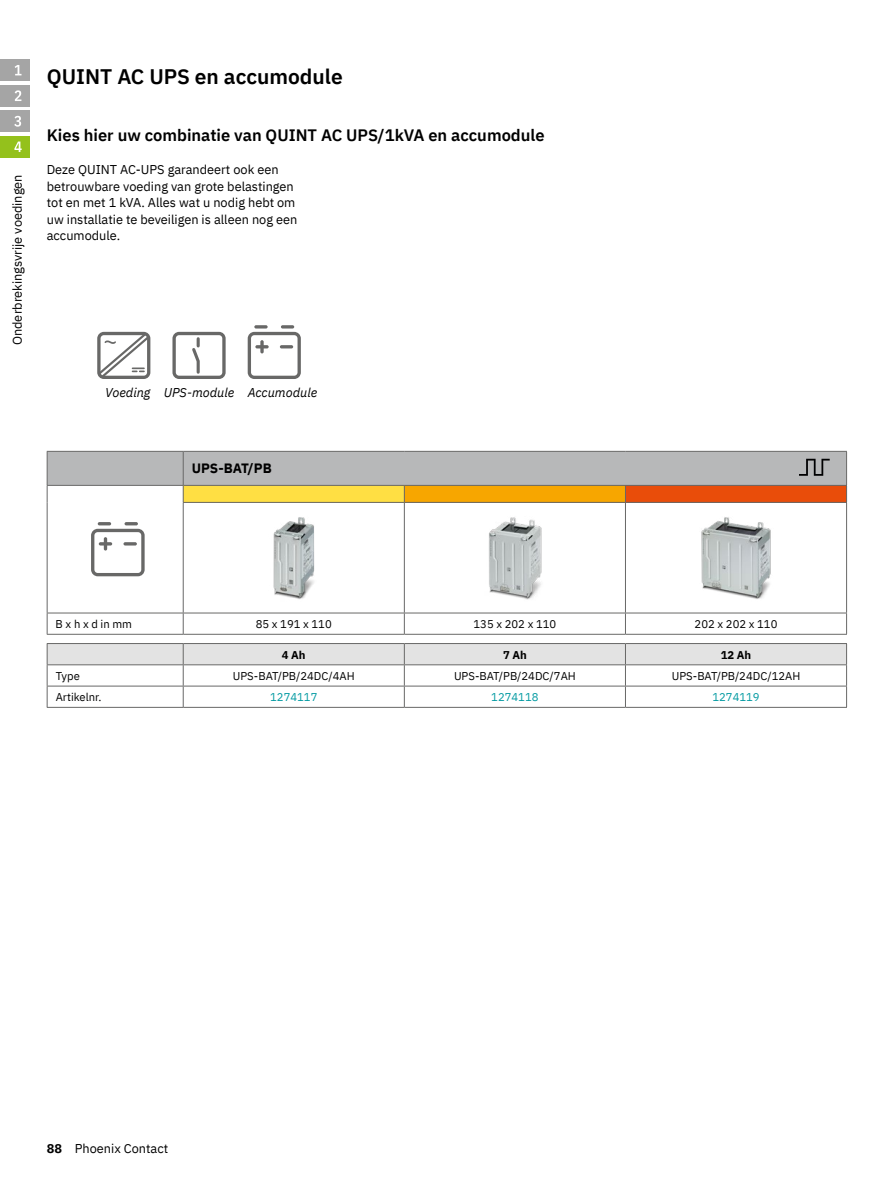
<style>
.page{position:relative;width:893px;height:1187px;background:#fff}
.page>*{position:absolute;margin:0;border:0;box-sizing:border-box;transform-origin:0 0}
.t1{font:21px "IBM Plex Sans Sm Bld";color:#000}
.t2{font:16.5px "IBM Plex Sans Sm Bld";color:#000}
.t3{font:700 13.5px "IBM Plex Sans";letter-spacing:-.01em;color:#000}
.t4{font:12.75px/16.5px "IBM Plex Sans";color:#000}
.t5{font:italic 12.75px "IBM Plex Sans";color:#000}
.t6{font:11.25px "IBM Plex Sans";color:#000}
.t7{font:11.25px "IBM Plex Sans";color:#0099a1}
.t8{font:700 11.25px "IBM Plex Sans";color:#000}
.s1{font-weight:700}
</style>
<div class="page">
<svg style="left:248px;top:325px;width:53px;height:54px"></svg>
<svg style="left:97px;top:332px;width:53px;height:47px"></svg>
<svg style="left:172px;top:332px;width:54px;height:47px"></svg>
<svg style="left:48px;top:502px;width:798px;height:132px"></svg>
<hr style="left:47px;top:502px;width:1px;height:110px;background:#686867">
<hr style="left:183px;top:502px;width:1px;height:110px;background:#686867">
<hr style="left:47px;top:612px;width:136px;height:1px;background:#686867">
<svg style="left:47px;top:613px;width:1px;height:21px"></svg>
<hr style="left:47px;top:634px;width:136px;height:1px;background:#686867">
<hr style="left:183px;top:502px;width:221px;height:1px;background:#686867">
<hr style="left:404px;top:502px;width:221px;height:1px;background:#686867">
<hr style="left:625px;top:502px;width:222px;height:1px;background:#686867">
<hr style="left:183px;top:612px;width:221px;height:1px;background:#686867">
<svg style="left:183px;top:613px;width:1px;height:21px"></svg>
<hr style="left:404px;top:612px;width:221px;height:1px;background:#686867">
<svg style="left:404px;top:613px;width:1px;height:21px"></svg>
<hr style="left:625px;top:612px;width:222px;height:1px;background:#686867">
<svg style="left:625px;top:613px;width:1px;height:21px"></svg>
<svg style="left:846px;top:613px;width:1px;height:21px"></svg>
<hr style="left:183px;top:634px;width:221px;height:1px;background:#686867">
<hr style="left:404px;top:634px;width:221px;height:1px;background:#686867">
<hr style="left:625px;top:634px;width:222px;height:1px;background:#686867">
<hr style="left:404px;top:502px;width:1px;height:110px;background:#686867">
<hr style="left:625px;top:502px;width:1px;height:110px;background:#686867">
<hr style="left:846px;top:502px;width:1px;height:110px;background:#686867">
<svg style="left:47px;top:451px;width:800px;height:51px;background:#c6af8e"></svg>
<svg style="left:91px;top:522px;width:54px;height:54px"></svg>
<img style="left:247px;top:504px;width:94px;height:107px">
<img style="left:468px;top:504px;width:94px;height:107px">
<img style="left:689px;top:504px;width:94px;height:107px">
<hr style="left:183px;top:707px;width:221px;height:1px;background:#686867">
<hr style="left:404px;top:707px;width:221px;height:1px;background:#686867">
<hr style="left:625px;top:707px;width:222px;height:1px;background:#686867">
<hr style="left:47px;top:707px;width:136px;height:1px;background:#686867">
<svg style="left:47px;top:643px;width:800px;height:64px"></svg>
<div style="left:0;top:60px;width:30px;height:21px;background:#a5a5a5"></div>
<svg style="left:15px;top:65px;width:7px;height:10px"></svg>
<div style="left:0;top:85px;width:30px;height:21px;background:#a5a5a5"></div>
<svg style="left:15px;top:90px;width:6px;height:11px"></svg>
<div style="left:0;top:111px;width:30px;height:21px;background:#a5a5a5"></div>
<svg style="left:14px;top:116px;width:7px;height:11px"></svg>
<div style="left:0;top:136px;width:30px;height:21px;background:#94c11c"></div>
<svg style="left:14px;top:141px;width:8px;height:11px"></svg>
<p class="t4" style="left:8px;top:345px;width:172px;rotate:-90deg">Onderbrekingsvrije voedingen</p>
<h1 class="t1" style="left:47px;top:60px;width:298px">QUINT AC UPS en accumodule</h1>
<p class="t2" style="left:47px;top:122px;width:499px">Kies hier uw combinatie van QUINT AC UPS/1kVA en accumodule</p>
<p class="t4" style="left:47px;top:160px;width:252px">Deze QUINT AC-UPS garandeert ook een betrouwbare voeding van grote belastingen tot en met 1 kVA. Alles wat u nodig hebt om uw installatie te beveiligen is alleen nog een accumodule.</p>
<p class="t5" style="left:105px;top:383px;width:213px">Voeding UPS-module Accumodule</p>
<p class="t3" style="left:192px;top:457px;width:81px">UPS-BAT/PB</p>
<p class="t6" style="left:56px;top:615px;width:78px">B x h x d in mm</p>
<p class="t6" style="left:256px;top:615px;width:78px">85 x 191 x 110</p>
<p class="t6" style="left:473px;top:615px;width:84px">135 x 202 x 110</p>
<p class="t6" style="left:695px;top:615px;width:84px">202 x 202 x 110</p>
<p class="t8" style="left:282px;top:645px;width:25px">4 Ah</p>
<p class="t8" style="left:503px;top:645px;width:25px">7 Ah</p>
<p class="t8" style="left:721px;top:645px;width:32px">12 Ah</p>
<p class="t6" style="left:56px;top:667px;width:26px">Type</p>
<p class="t6" style="left:233px;top:667px;width:123px">UPS-BAT/PB/24DC/4AH</p>
<p class="t6" style="left:454px;top:667px;width:123px">UPS-BAT/PB/24DC/7AH</p>
<p class="t6" style="left:672px;top:667px;width:130px">UPS-BAT/PB/24DC/12AH</p>
<p class="t6" style="left:56px;top:688px;width:47px">Artikelnr.</p>
<p class="t7" style="left:270px;top:688px;width:49px">1274117</p>
<p class="t7" style="left:491px;top:688px;width:49px">1274118</p>
<p class="t7" style="left:712px;top:688px;width:49px">1274119</p>
<p class="t4" style="left:47px;top:1138px;width:123px"><span class="s1">88</span> Phoenix Contact</p>
</div>
